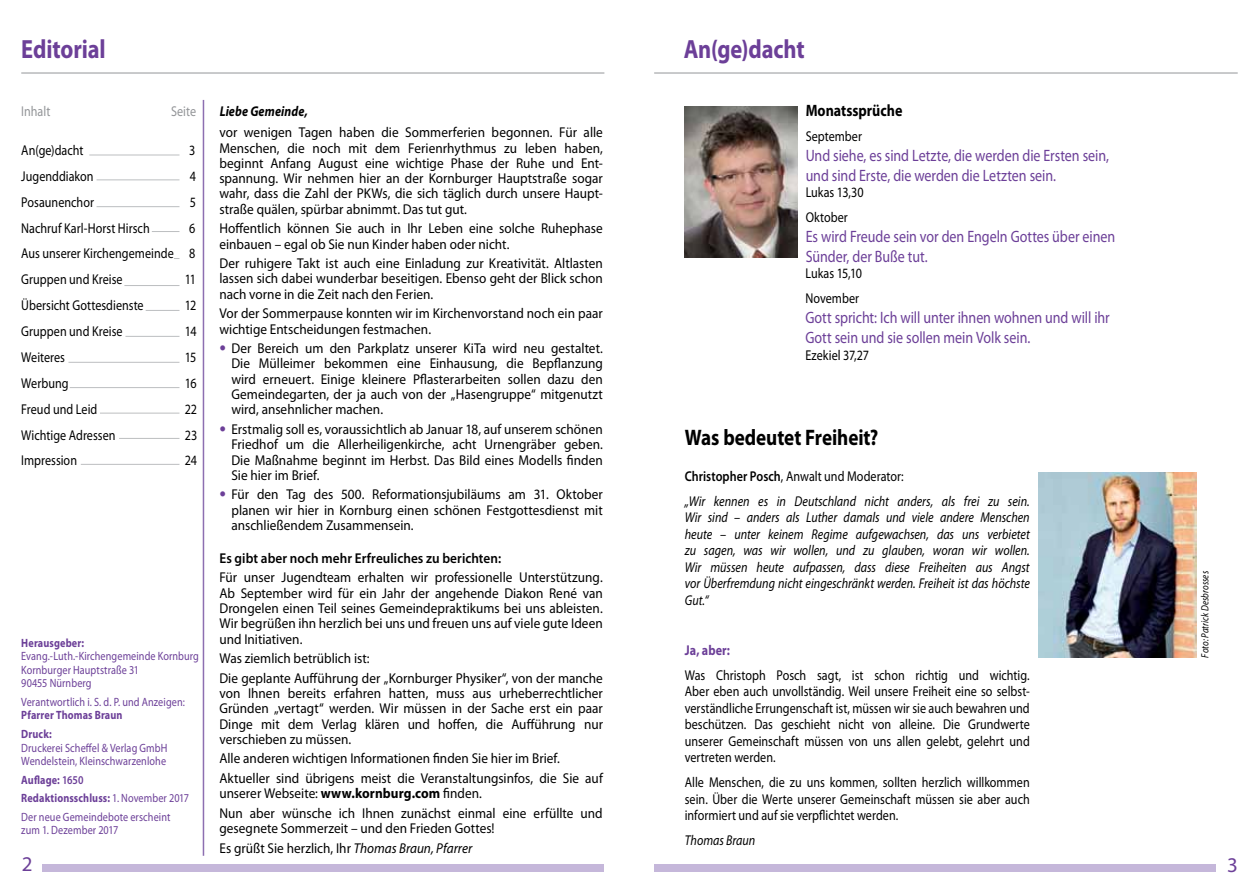
<style>
.page{position:relative;width:1259px;height:893px;background:#fff}
.page>*{position:absolute;margin:0;border:0;box-sizing:border-box;transform-origin:0 0}
.t1{font:700 26.4px "Myriad Pro";letter-spacing:-.005em;color:#6c3f98;scale:.85 1}
.t2{font:700 22.5px "Myriad Pro";letter-spacing:-.005em;color:#000;scale:.85 1}
.t3{font:21px "Myriad Pro";color:#6c3f98}
.t4{font:16.5px/19.8px "Myriad Pro";letter-spacing:-.005em;color:#6c3f98;scale:.85 1}
.t5{font:700 16.5px "Myriad Pro";color:#000;scale:.85 1}
.t6{font:14.25px/15.3px "Myriad Pro";letter-spacing:.005em;color:#000;text-align:justify;scale:.93 1}
.t7{font:14.25px/16.5px "Myriad Pro";letter-spacing:.005em;color:#000;text-align:justify;scale:.85 1}
.t8{font:italic 14.25px/16.5px "Myriad Pro";color:#000;scale:.85 1}
.t9{font:600 14.25px "Myriad Pro";letter-spacing:.005em;color:#000;scale:.93 1}
.t10{font:italic 700 14.25px "Myriad Pro";letter-spacing:.01em;color:#000;scale:.85 1}
.t11{font:14.25px "Myriad Pro";color:#939598;scale:.85 1}
.t12{font:700 14.25px "Myriad Pro";letter-spacing:.005em;color:#6c3f98;scale:.85 1}
.t13{font:12px/13.5px "Myriad Pro";letter-spacing:.01em;color:#6c3f98;scale:.85 1}
.t14{font:700 12px/18.6px "Myriad Pro";letter-spacing:.01em;color:#6c3f98;scale:.85 1}
.t15{font:italic 10.5px "Myriad Pro";letter-spacing:.005em;color:#000;scale:.85 1}
.s1{font-family:"Trade Gothic";color:#6c3f98}
.s2{font-weight:700}
.s3{font-style:italic}
.s4{font-weight:600;font-style:normal}
.s5{font-style:normal}
.s6{font-weight:600}
</style>
<div class="page">
<div style="left:42px;top:864px;width:562px;height:8px;background:#c5b7da"></div>
<hr style="left:21px;top:73px;width:583px;height:1px;background:#939598">
<div style="left:654px;top:864px;width:561px;height:8px;background:#c5b7da"></div>
<hr style="left:654px;top:73px;width:583px;height:1px;background:#939598">
<hr style="left:203px;top:100px;width:1px;height:756px;background:#8d6fb1">
<img style="left:685px;top:106px;width:112px;height:152px">
<hr style="left:89px;top:155px;width:90px;height:1px;background:#bcbec0">
<hr style="left:97px;top:180px;width:82px;height:1px;background:#bcbec0">
<hr style="left:97px;top:206px;width:82px;height:1px;background:#bcbec0">
<svg style="left:152px;top:231px;width:27px;height:1px"></svg>
<hr style="left:124px;top:285px;width:55px;height:1px;background:#bcbec0">
<hr style="left:146px;top:310px;width:33px;height:1px;background:#bcbec0">
<hr style="left:125px;top:336px;width:54px;height:1px;background:#bcbec0">
<hr style="left:68px;top:362px;width:111px;height:1px;background:#bcbec0">
<hr style="left:70px;top:387px;width:109px;height:1px;background:#bcbec0">
<hr style="left:100px;top:413px;width:79px;height:1px;background:#bcbec0">
<hr style="left:119px;top:438px;width:60px;height:1px;background:#bcbec0">
<hr style="left:81px;top:464px;width:98px;height:1px;background:#bcbec0">
<img style="left:1038px;top:472px;width:158px;height:186px">
<h1 class="t1" style="left:21px;top:32px;width:101px">Editorial</h1>
<h1 class="t1" style="left:684px;top:32px;width:144px">An(ge)dacht</h1>
<p class="t5" style="left:805px;top:100px;width:115px">Monatssprüche</p>
<p class="t7" style="left:805px;top:128px;width:68px">September</p>
<p class="t4" style="left:805px;top:145px;width:358px">Und siehe, es sind Letzte, die werden die Ersten sein, und sind Erste, die werden die Letzten sein.</p>
<p class="t7" style="left:805px;top:180px;width:70px;line-height:25px">Lukas 13,30<br>Oktober</p>
<p class="t4" style="left:805px;top:226px;width:366px">Es wird Freude sein vor den Engeln Gottes über einen<br>Sünder, der Buße tut.</p>
<p class="t7" style="left:805px;top:261px;width:68px;line-height:25px">Lukas 15,10<br>November</p>
<p class="t4" style="left:805px;top:308px;width:360px">Gott spricht: Ich will unter ihnen wohnen und will ihr<br>Gott sein und sie sollen mein Volk sein.</p>
<p class="t7" style="left:805px;top:346px;width:76px">Ezekiel 37,27</p>
<p class="t11" style="left:21px;top:102px;width:36px">Inhalt</p>
<p class="t11" style="left:171px;top:102px;width:31px">Seite</p>
<p class="t7" style="left:21px;top:142px;width:75px">An(ge)dacht</p>
<p class="t7" style="left:189px;top:142px;width:9px">3</p>
<p class="t7" style="left:21px;top:168px;width:87px">Jugenddiakon</p>
<p class="t7" style="left:190px;top:168px;width:9px">4</p>
<p class="t7" style="left:21px;top:193px;width:87px">Posaunenchor</p>
<p class="t7" style="left:190px;top:193px;width:9px">5</p>
<p class="t7" style="left:21px;top:219px;width:153px">Nachruf Karl-Horst Hirsch</p>
<p class="t10" style="left:220px;top:102px;width:105px">Liebe Gemeinde,</p>
<p class="t6" style="left:219px;top:125px;width:414px">vor wenigen Tagen haben die Sommerferien begonnen. Für alle Menschen, die noch mit dem Ferienrhythmus zu leben haben, beginnt Anfang August eine wichtige Phase der Ruhe und Ent&shy;spannung. Wir nehmen hier an der Kornburger Hauptstraße sogar wahr, dass die Zahl der PKWs, die sich täglich durch unsere Haupt&shy;straße quälen, spürbar abnimmt. Das tut gut.</p>
<p class="t6" style="left:219px;top:221px;width:414px">Hoffentlich können Sie auch in Ihr Leben eine solche Ruhephase einbauen – egal ob Sie nun Kinder haben oder nicht.</p>
<p class="t6" style="left:219px;top:255px;width:414px">Der ruhigere Takt ist auch eine Einladung zur Kreativität. Altlasten lassen sich dabei wunderbar beseitigen. Ebenso geht der Blick schon nach vorne in die Zeit nach den Ferien.</p>
<p class="t6" style="left:219px;top:306px;width:414px">Vor der Sommerpause konnten wir im Kirchenvorstand noch ein paar wichtige Entscheidungen festmachen.</p>
<p class="t6" style="left:231px;top:340px;width:401px;text-indent:-12px"><span class="s1">•</span> Der Bereich um den Parkplatz unserer KiTa wird neu gestaltet.<br>Die Mülleimer bekommen eine Einhausung, die Bepflanzung wird erneuert. Einige kleinere Pflasterarbeiten sollen dazu den Gemeindegarten, der ja auch von der „Hasengruppe“ mitgenutzt wird, ansehnlicher machen.</p>
<p class="t6" style="left:231px;top:421px;width:401px;text-indent:-12px"><span class="s1">•</span> Erstmalig soll es, voraussichtlich ab Januar 18, auf unserem schönen Friedhof um die Allerheiligenkirche, acht Urnengräber geben.<br>Die Maßnahme beginnt im Herbst. Das Bild eines Modells finden Sie hier im Brief.</p>
<p class="t6" style="left:231px;top:487px;width:401px;text-indent:-12px"><span class="s1">•</span> Für den Tag des 500. Reformationsjubiläums am 31. Oktober planen wir hier in Kornburg einen schönen Festgottesdienst mit anschließendem Zusammensein.</p>
<p class="t9" style="left:219px;top:549px;width:304px">Es gibt aber noch mehr Erfreuliches zu berichten:</p>
<p class="t6" style="left:219px;top:570px;width:414px">Für unser Jugendteam erhalten wir professionelle Unterstützung.<br>Ab September wird für ein Jahr der angehende Diakon René van Drongelen einen Teil seines Gemeindepraktikums bei uns ableisten.<br>Wir begrüßen ihn herzlich bei uns und freuen uns auf viele gute Ideen und Initiativen.</p>
<p class="t6" style="left:219px;top:648px;width:414px;line-height:19.5px">Was ziemlich betrüblich ist:<br>Die geplante Aufführung der „Kornburger Physiker“, von der manche</p>
<p class="t6" style="left:219px;top:685px;width:414px">von Ihnen bereits erfahren hatten, muss aus urheberrechtlicher Gründen „vertagt“ werden. Wir müssen in der Sache erst ein paar Dinge mit dem Verlag klären und hoffen, die Aufführung nur verschieben zu müssen.</p>
<p class="t6" style="left:219px;top:749px;width:414px;line-height:19.5px">Alle anderen wichtigen Informationen finden Sie hier im Brief.<br>Aktueller sind übrigens meist die Veranstaltungsinfos, die Sie auf</p>
<p class="t6" style="left:219px;top:784px;width:414px;line-height:19.5px">unserer Webseite: <span class="s2">www.kornburg.com</span> finden.<br>Nun aber wünsche ich Ihnen zunächst einmal eine erfüllte und</p>
<p class="t6" style="left:219px;top:818px;width:297px;line-height:19.5px">gesegnete Sommerzeit – und den Frieden Gottes!<br>Es grüßt Sie herzlich, Ihr <span class="s3">Thomas Braun, Pfarrer</span></p>
<p class="t7" style="left:21px;top:215px;width:206px;line-height:26px;text-indent:168px">6<br>Aus unserer Kirchengemeinde 8<br>Gruppen und Kreise</p>
<p class="t7" style="left:185px;top:271px;width:15px">11</p>
<p class="t7" style="left:21px;top:297px;width:145px">Übersicht Gottesdienste</p>
<p class="t7" style="left:185px;top:297px;width:15px">12</p>
<p class="t7" style="left:21px;top:323px;width:121px">Gruppen und Kreise</p>
<p class="t7" style="left:185px;top:323px;width:15px">14</p>
<p class="t7" style="left:21px;top:349px;width:53px">Weiteres</p>
<p class="t7" style="left:185px;top:349px;width:15px">15</p>
<p class="t7" style="left:21px;top:375px;width:57px">Werbung</p>
<p class="t7" style="left:185px;top:375px;width:15px">16</p>
<p class="t7" style="left:21px;top:400px;width:91px">Freud und Leid</p>
<p class="t7" style="left:185px;top:400px;width:16px">22</p>
<p class="t7" style="left:21px;top:426px;width:112px">Wichtige Adressen</p>
<p class="t7" style="left:185px;top:426px;width:16px">23</p>
<p class="t7" style="left:21px;top:452px;width:67px">Impression</p>
<p class="t7" style="left:185px;top:452px;width:16px">24</p>
<h2 class="t2" style="left:685px;top:423px;width:229px">Was bedeutet Freiheit?</h2>
<p class="t8" style="left:685px;top:463px;width:407px;line-height:25px"><span class="s4">Christopher Posch</span><span class="s5">, Anwalt und Moderator:<br></span>„Wir kennen es in Deutschland nicht anders, als frei zu sein.</p>
<p class="t8" style="left:685px;top:509px;width:407px;text-align:justify">Wir sind – anders als Luther damals und viele andere Menschen heute – unter keinem Regime aufgewachsen, das uns verbietet zu sagen, was wir wollen, und zu glauben, woran wir wollen.<br>Wir müssen heute aufpassen, dass diese Freiheiten aus Angst vor Überfremdung nicht eingeschränkt werden. Freiheit ist das höchste Gut.“</p>
<p class="t12" style="left:685px;top:640px;width:55px">Ja, aber:</p>
<p class="t7" style="left:685px;top:666px;width:407px">Was Christoph Posch sagt, ist schon richtig und wichtig.<br>Aber eben auch unvollständig. Weil unsere Freiheit eine so selbst&shy;verständliche Errungenschaft ist, müssen wir sie auch bewahren und beschützen. Das geschieht nicht von alleine. Die Grundwerte unserer Gemeinschaft müssen von uns allen gelebt, gelehrt und vertreten werden.</p>
<p class="t7" style="left:685px;top:774px;width:407px">Alle Menschen, die zu uns kommen, sollten herzlich willkommen sein. Über die Werte unserer Gemeinschaft müssen sie aber auch informiert und auf sie verpflichtet werden.</p>
<p class="t8" style="left:685px;top:832px;width:85px">Thomas Braun</p>
<p class="t15" style="left:1198px;top:658px;width:103px;rotate:-90deg">Foto: Patrick Desbrosses</p>
<p class="t14" style="left:21px;top:633px;width:75px">Herausgeber:</p>
<p class="t13" style="left:21px;top:649px;width:211px">Evang.-Luth.-Kirchengemeinde Kornburg<br>Kornburger Hauptstraße 31<br>90455 Nürnberg</p>
<p class="t13" style="left:21px;top:695px;width:194px">Verantwortlich i. S. d. P. und Anzeigen:</p>
<p class="t14" style="left:21px;top:706px;width:121px">Pfarrer Thomas Braun<br>Druck:</p>
<p class="t13" style="left:21px;top:741px;width:173px">Druckerei Scheffel &amp; Verlag GmbH<br>Wendelstein, Kleinschwarzenlohe</p>
<p class="t13" style="left:21px;top:770px;width:199px;line-height:18.6px"><span class="s2">Auflage:</span> <span class="s6">1650<br></span><span class="s2">Redaktionsschluss:</span> 1. November 2017<br>Der neue Gemeindebote erscheint</p>
<p class="t13" style="left:21px;top:823px;width:116px">zum 1. Dezember 2017</p>
<h3 class="t3" style="left:22px;top:851px;width:12px">2</h3>
<h3 class="t3" style="left:1227px;top:852px;width:12px">3</h3>
</div>
